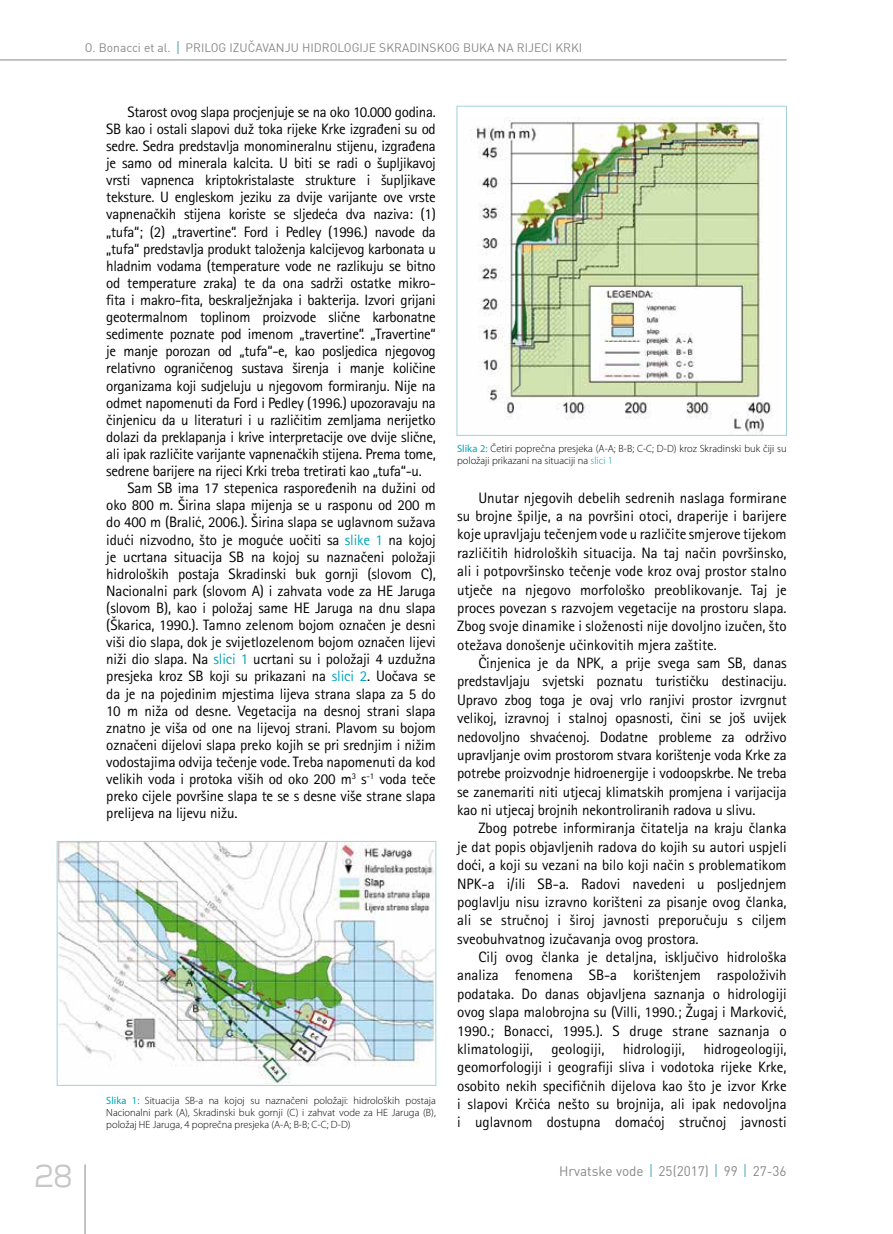
<style>
.page{position:relative;width:893px;height:1234px;background:#fff}
.page>*{position:absolute;margin:0;border:0;box-sizing:border-box;transform-origin:0 0}
.t1{font:300 36px "Teen";color:#c6c7c8}
.t2{font:15px/18.3px "Rotis Sans Serifklemy";letter-spacing:-.02em;color:#000;text-align:justify}
.t3{font:13.5px "DIN";color:#87888a}
.t4{font:12px "DIN";color:#87888a}
.t5{font:300 10.5px/12px "Myriad Pro";color:#000;text-align:justify}
.s1{color:#00a5b7}
.s2{font-weight:400;color:#00a5b7}
</style>
<div class="page">
<hr style="left:85px;top:1164px;width:1px;height:69px;background:#87888a">
<hr style="left:0;top:60px;width:787px;height:1px;background:#87888a">
<svg style="left:650px;top:1164px;width:2px;height:12px"></svg>
<svg style="left:716px;top:1164px;width:1px;height:12px"></svg>
<svg style="left:745px;top:1164px;width:1px;height:12px"></svg>
<svg style="left:177px;top:41px;width:2px;height:13px"></svg>
<img style="left:59px;top:843px;width:375px;height:240px">
<div style="left:57px;top:841px;width:379px;height:244px;border:1px solid #a2d1d9"></div>
<img style="left:471px;top:117px;width:301px;height:316px">
<div style="left:457px;top:106px;width:330px;height:329px;border:1px solid #a2d1d9"></div>
<p class="t4" style="left:85px;top:40px;width:499px">O. BONACCI ET AL. PRILOG IZUČAVANJU HIDROLOGIJE SKRADINSKOG BUKA NA RIJECI KRKI</p>
<p class="t2" style="left:128px;top:102px;width:310px">Starost ovog slapa procjenjuje se na oko 10.000 godina.</p>
<p class="t2" style="left:106px;top:119px;width:331px">SB kao i ostali slapovi duž toka rijeke Krke izgrađeni su od</p>
<p class="t2" style="left:106px;top:137px;width:331px">sedre. Sedra predstavlja monomineralnu stijenu, izgrađena</p>
<p class="t2" style="left:106px;top:154px;width:331px">je samo od minerala kalcita. U biti se radi o šupljikavoj</p>
<p class="t2" style="left:106px;top:171px;width:331px">vrsti vapnenca kriptokristalaste strukture i šupljikave</p>
<p class="t2" style="left:106px;top:188px;width:331px">teksture. U engleskom jeziku za dvije varijante ove vrste</p>
<p class="t2" style="left:106px;top:205px;width:331px">vapnenačkih stijena koriste se sljedeća dva naziva: (1)</p>
<p class="t2" style="left:106px;top:222px;width:331px">„tufa“; (2) „travertine“. Ford i Pedley (1996.) navode da</p>
<p class="t2" style="left:106px;top:239px;width:331px">„tufa“ predstavlja produkt taloženja kalcijevog karbonata u</p>
<p class="t2" style="left:106px;top:256px;width:331px">hladnim vodama (temperature vode ne razlikuju se bitno</p>
<p class="t2" style="left:106px;top:273px;width:331px">od temperature zraka) te da ona sadrži ostatke mikro-</p>
<p class="t2" style="left:106px;top:290px;width:331px">fita i makro-fita, beskralježnjaka i bakterija. Izvori grijani</p>
<p class="t2" style="left:106px;top:308px;width:331px">geotermalnom toplinom proizvode slične karbonatne</p>
<p class="t2" style="left:106px;top:325px;width:331px">sedimente poznate pod imenom „travertine“. „Travertine“</p>
<p class="t2" style="left:106px;top:342px;width:331px">je manje porozan od „tufa“-e, kao posljedica njegovog</p>
<p class="t2" style="left:106px;top:359px;width:331px">relativno ograničenog sustava širenja i manje količine</p>
<p class="t2" style="left:106px;top:376px;width:331px">organizama koji sudjeluju u njegovom formiranju. Nije na</p>
<p class="t2" style="left:106px;top:393px;width:331px">odmet napomenuti da Ford i Pedley (1996.) upozoravaju na</p>
<p class="t2" style="left:106px;top:410px;width:331px">činjenicu da u literaturi i u različitim zemljama nerijetko</p>
<p class="t2" style="left:106px;top:427px;width:331px">dolazi da preklapanja i krive interpretacije ove dvije slične,</p>
<p class="t2" style="left:106px;top:444px;width:331px">ali ipak različite varijante vapnenačkih stijena. Prema tome,</p>
<p class="t2" style="left:106px;top:461px;width:317px">sedrene barijere na rijeci Krki treba tretirati kao „tufa“-u.</p>
<p class="t2" style="left:128px;top:479px;width:310px">Sam SB ima 17 stepenica raspoređenih na dužini od</p>
<p class="t2" style="left:106px;top:496px;width:331px">oko 800 m. Širina slapa mijenja se u rasponu od 200 m</p>
<p class="t2" style="left:106px;top:513px;width:331px">do 400 m (Bralić, 2006.). Širina slapa se uglavnom sužava</p>
<p class="t2" style="left:106px;top:530px;width:331px">idući nizvodno, što je moguće uočiti sa <span class="s1">slike 1</span> na kojoj</p>
<p class="t2" style="left:106px;top:547px;width:331px">je ucrtana situacija SB na kojoj su naznačeni položaji</p>
<p class="t2" style="left:106px;top:564px;width:331px">hidroloških postaja Skradinski buk gornji (slovom C),</p>
<p class="t2" style="left:106px;top:581px;width:331px">Nacionalni park (slovom A) i zahvata vode za HE Jaruga</p>
<p class="t2" style="left:106px;top:598px;width:331px">(slovom B), kao i položaj same HE Jaruga na dnu slapa</p>
<p class="t2" style="left:106px;top:615px;width:331px">(Škarica, 1990.). Tamno zelenom bojom označen je desni</p>
<p class="t2" style="left:106px;top:632px;width:331px">viši dio slapa, dok je svijetlozelenom bojom označen lijevi</p>
<p class="t2" style="left:106px;top:650px;width:331px">niži dio slapa. Na <span class="s1">slici 1</span> ucrtani su i položaji 4 uzdužna</p>
<p class="t2" style="left:106px;top:667px;width:331px">presjeka kroz SB koji su prikazani na <span class="s1">slici 2</span>. Uočava se</p>
<p class="t2" style="left:106px;top:684px;width:331px">da je na pojedinim mjestima lijeva strana slapa za 5 do</p>
<p class="t2" style="left:106px;top:701px;width:331px">10 m niža od desne. Vegetacija na desnoj strani slapa</p>
<p class="t2" style="left:106px;top:718px;width:331px">znatno je viša od one na lijevoj strani. Plavom su bojom</p>
<p class="t2" style="left:106px;top:735px;width:331px">označeni dijelovi slapa preko kojih se pri srednjim i nižim</p>
<p class="t2" style="left:106px;top:752px;width:331px">vodostajima odvija tečenje vode. Treba napomenuti da kod</p>
<p class="t2" style="left:106px;top:769px;width:331px">velikih voda i protoka viših od oko 200 m<sup>3</sup> s<sup>-1</sup> voda teče</p>
<p class="t2" style="left:106px;top:786px;width:331px">preko cijele površine slapa te se s desne više strane slapa</p>
<p class="t2" style="left:106px;top:803px;width:133px">prelijeva na lijevu nižu.</p>
<p class="t5" style="left:106px;top:1093px;width:331px"><span class="s2">Slika 1:</span> Situacija SB-a na kojoj su naznačeni položaji: hidroloških postaja Nacionalni park (A), Skradinski buk gornji (C) i zahvat vode za HE Jaruga (B), položaj HE Jaruga, 4 poprečna presjeka (A-A; B-B; C-C; D-D)</p>
<p class="t5" style="left:457px;top:442px;width:331px"><span class="s2">Slika 2:</span> Četiri poprečna presjeka (A-A; B-B; C-C; D-D) kroz Skradinski buk čiji su položaji prikazani na situaciji na <span class="s1">slici 1</span></p>
<p class="t2" style="left:457px;top:488px;width:331px;text-indent:21px">Unutar njegovih debelih sedrenih naslaga formirane su brojne špilje, a na površini otoci, draperije i barijere koje upravljaju tečenjem vode u različite smjerove tijekom različitih hidroloških situacija. Na taj način površinsko, ali i potpovršinsko tečenje vode kroz ovaj prostor stalno utječe na njegovo morfološko preoblikovanje. Taj je proces povezan s razvojem vegetacije na prostoru slapa.<br>Zbog svoje dinamike i složenosti nije dovoljno izučen, što otežava donošenje učinkovitih mjera zaštite.</p>
<p class="t2" style="left:457px;top:653px;width:331px;text-indent:21px">Činjenica je da NPK, a prije svega sam SB, danas predstavljaju svjetski poznatu turističku destinaciju.<br>Upravo zbog toga je ovaj vrlo ranjivi prostor izvrgnut velikoj, izravnoj i stalnoj opasnosti, čini se još uvijek nedovoljno shvaćenoj. Dodatne probleme za održivo upravljanje ovim prostorom stvara korištenje voda Krke za potrebe proizvodnje hidroenergije i vodoopskrbe. Ne treba se zanemariti niti utjecaj klimatskih promjena i varijacija kao ni utjecaj brojnih nekontroliranih radova u slivu.</p>
<p class="t2" style="left:457px;top:819px;width:331px;text-indent:21px">Zbog potrebe informiranja čitatelja na kraju članka je dat popis objavljenih radova do kojih su autori uspjeli doći, a koji su vezani na bilo koji način s problematikom NPK-a i/ili SB-a. Radovi navedeni u posljednjem poglavlju nisu izravno korišteni za pisanje ovog članka, ali se stručnoj i široj javnosti preporučuju s ciljem sveobuhvatnog izučavanja ovog prostora.</p>
<p class="t2" style="left:457px;top:947px;width:331px;text-indent:21px">Cilj ovog članka je detaljna, isključivo hidrološka analiza fenomena SB-a korištenjem raspoloživih podataka. Do danas objavljena saznanja o hidrologiji ovog slapa malobrojna su (Villi, 1990.; Žugaj i Marković, 1990.; Bonacci, 1995.). S druge strane saznanja o klimatologiji, geologiji, hidrologiji, hidrogeologiji, geomorfologiji i geografiji sliva i vodotoka rijeke Krke, osobito nekih specifičnih dijelova kao što je izvor Krke i slapovi Krčića nešto su brojnija, ali ipak nedovoljna i uglavnom dostupna domaćoj stručnoj javnosti</p>
<h1 class="t1" style="left:33px;top:1156px;width:41px">28</h1>
<p class="t3" style="left:559px;top:1161px;width:229px">HRVATSKE VODE 25(2017) 99 27-36</p>
</div>
